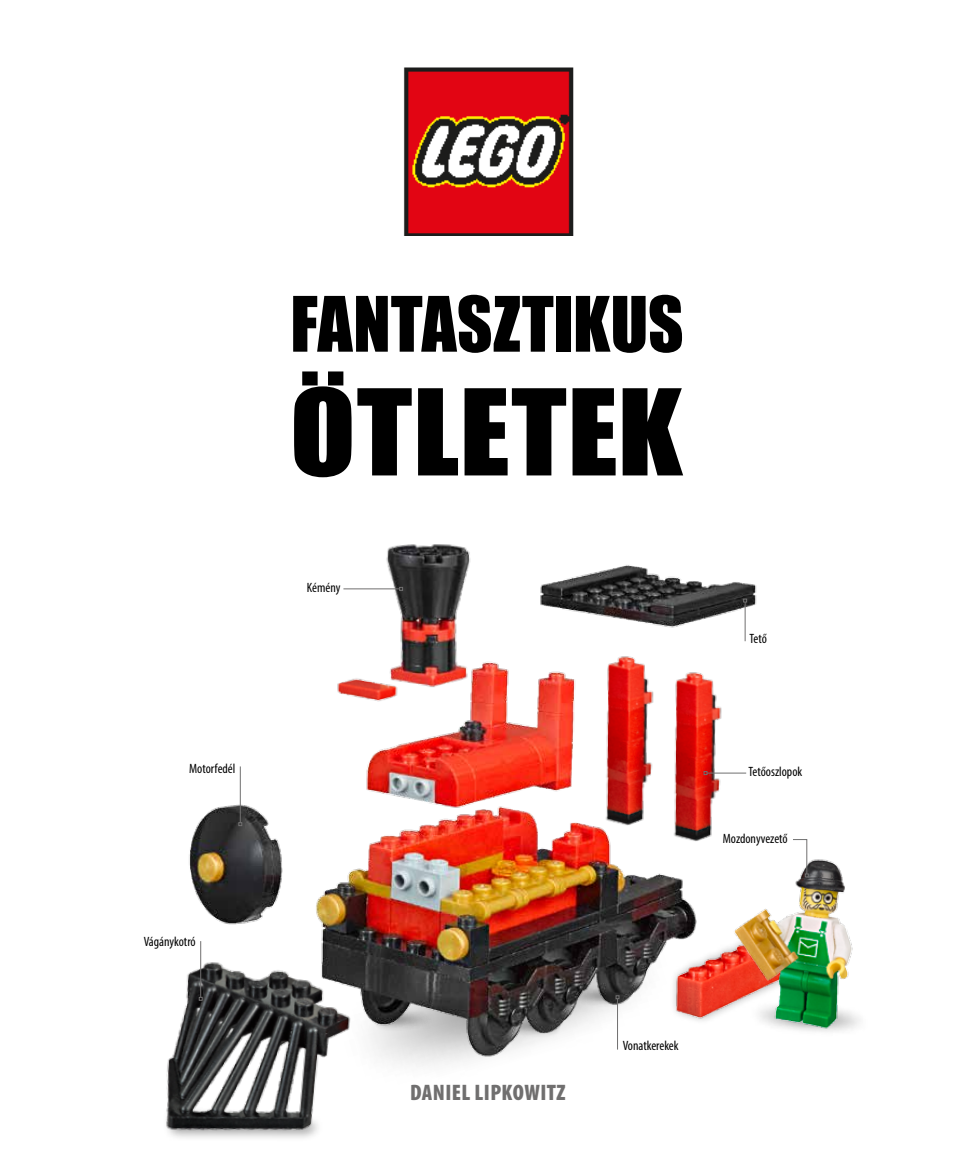
<style>
.page{position:relative;width:974px;height:1174px;background:#fff}
.page>*{position:absolute;margin:0;border:0;box-sizing:border-box;transform-origin:0 0}
.t1{font:110.25px "Impact";letter-spacing:.005em;color:#000;scale:1.09 1}
.t2{font:70.5px "Impact";color:#000}
.t3{font:900 condensed 22.5px "Myriad Pro";letter-spacing:.02em;color:#706f6f}
.t4{font:condensed 13.5px "Myriad Pro";color:#000}
</style>
<div class="page">
<img style="left:403px;top:67px;width:171px;height:169px">
<img style="left:316px;top:812px;width:381px;height:248px">
<img style="left:166px;top:945px;width:186px;height:193px">
<img style="left:189px;top:790px;width:94px;height:135px">
<img style="left:366px;top:662px;width:209px;height:150px">
<img style="left:368px;top:544px;width:122px;height:151px">
<img style="left:540px;top:565px;width:217px;height:70px">
<div style="left:670px;top:923px;width:135px;height:102px;background:#000;opacity:.35"></div>
<img style="left:673px;top:929px;width:41px;height:96px">
<img style="left:667px;top:672px;width:61px;height:170px">
<img style="left:598px;top:656px;width:62px;height:170px">
<img style="left:714px;top:841px;width:146px;height:191px">
<img style="left:561px;top:979px;width:106px;height:32px">
<img style="left:337px;top:671px;width:65px;height:38px">
<hr style="left:343px;top:588px;width:56px;height:1px;background:#706f6f">
<svg style="left:399px;top:587px;width:4px;height:4px"></svg>
<hr style="left:745px;top:602px;width:1px;height:39px;background:#706f6f">
<svg style="left:743px;top:598px;width:4px;height:4px"></svg>
<hr style="left:240px;top:766px;width:1px;height:56px;background:#706f6f">
<svg style="left:238px;top:822px;width:4px;height:4px"></svg>
<hr style="left:200px;top:941px;width:1px;height:56px;background:#706f6f">
<svg style="left:199px;top:997px;width:4px;height:3px"></svg>
<hr style="left:617px;top:998px;width:1px;height:51px;background:#706f6f">
<svg style="left:615px;top:995px;width:4px;height:4px"></svg>
<hr style="left:707px;top:772px;width:39px;height:1px;background:#706f6f">
<svg style="left:703px;top:771px;width:4px;height:4px"></svg>
<svg style="left:792px;top:839px;width:16px;height:38px"></svg>
<p class="t4" style="left:189px;top:760px;width:48px">Motorfedél</p>
<p class="t4" style="left:144px;top:933px;width:53px">Vágánykotró</p>
<p class="t2" style="left:290px;top:286px;width:395px">FANTASZTIKUS</p>
<p class="t1" style="left:290px;top:373px;width:362px">ÖTLETEK</p>
<p class="t4" style="left:307px;top:579px;width:35px">Kémény</p>
<p class="t4" style="left:749px;top:630px;width:19px">Tető</p>
<p class="t4" style="left:748px;top:763px;width:55px">Tetőoszlopok</p>
<p class="t4" style="left:723px;top:830px;width:66px">Mozdonyvezető</p>
<p class="t3" style="left:410px;top:1080px;width:157px">DANIEL LIPKOWITZ</p>
<p class="t4" style="left:623px;top:1037px;width:57px">Vonatkerekek</p>
</div>
